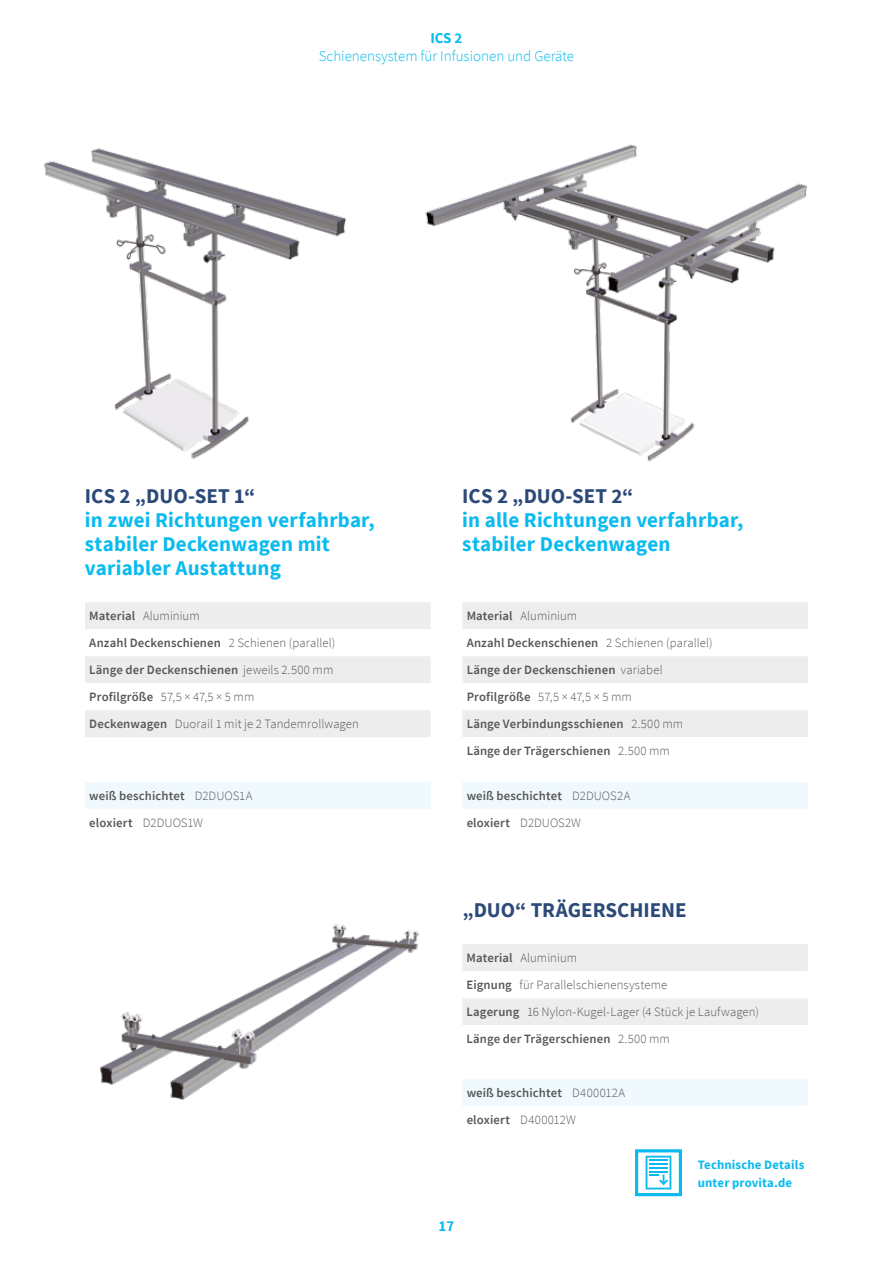
<style>
.page{position:relative;width:893px;height:1263px;background:#fff}
.page>*{position:absolute;margin:0;border:0;box-sizing:border-box;transform-origin:0 0}
.t1{font:700 21px/24px "Source Sans Pro";letter-spacing:.01em;color:#0bbbef}
.t2{font:700 21px "Source Sans Pro";color:#2c4a79}
.t3{font:300 15px "Source Sans Pro";color:#0bbbef}
.t4{font:700 15px "Source Sans Pro";color:#0bbbef}
.t5{font:600 12.75px/27px "Source Sans Pro";letter-spacing:.01em;color:#575756}
.t6{font:300 12.75px/27px "Source Sans Pro";letter-spacing:.005em;color:#575756}
.t7{font:700 12.75px/18px "Source Sans Pro";letter-spacing:.01em;color:#0bbbef}
.s1{font-weight:600}
.s2{font-weight:300}
</style>
<div class="page">
<img style="left:425px;top:144px;width:382px;height:318px">
<img style="left:44px;top:148px;width:303px;height:312px">
<img style="left:100px;top:924px;width:319px;height:176px">
<div style="left:635px;top:1149px;width:47px;height:47px;border:3px solid #0bbbef"></div>
<svg style="left:646px;top:1156px;width:25px;height:33px"></svg>
<div style="left:85px;top:602px;width:346px;height:135px;background:#ededed"></div>
<svg style="left:85px;top:629px;width:346px;height:81px"></svg>
<div style="left:462px;top:602px;width:346px;height:27px;background:#ededed"></div>
<svg style="left:462px;top:656px;width:346px;height:81px;fill:#ededed"></svg>
<div style="left:85px;top:782px;width:346px;height:27px;background:#f0f9fe"></div>
<div style="left:462px;top:782px;width:346px;height:27px;background:#f0f9fe"></div>
<svg style="left:462px;top:944px;width:346px;height:81px"></svg>
<div style="left:462px;top:1079px;width:346px;height:27px;background:#f0f9fe"></div>
<p class="t4" style="left:430px;top:28px;width:34px">ICS 2</p>
<p class="t3" style="left:319px;top:47px;width:257px">Schienensystem für Infusionen und Geräte</p>
<h1 class="t2" style="left:85px;top:482px;width:172px">ICS 2 „DUO-SET 1“</h1>
<h1 class="t1" style="left:85px;top:508px;width:291px">in zwei Richtungen verfahrbar, stabiler Deckenwagen mit variabler Austattung</h1>
<h1 class="t2" style="left:462px;top:482px;width:173px">ICS 2 „DUO-SET 2“</h1>
<h1 class="t1" style="left:462px;top:508px;width:283px">in alle Richtungen verfahrbar, stabiler Deckenwagen</h1>
<p class="t6" style="left:89px;top:602px;width:271px"><span class="s1">Material</span> Aluminium<br><span class="s1">Anzahl Deckenschienen</span> 2 Schienen (parallel)<br><span class="s1">Länge der Deckenschienen</span> jeweils 2.500 mm <span class="s1">Profilgröße</span> 57,5 × 47,5 × 5 mm<br><span class="s1">Deckenwagen</span> Duorail 1 mit je 2 Tandemrollwagen</p>
<p class="t5" style="left:467px;top:602px;width:248px">Material <span class="s2">Aluminium<br></span>Anzahl Deckenschienen <span class="s2">2 Schienen (parallel)<br></span>Länge der Deckenschienen <span class="s2">variabel </span>Profilgröße <span class="s2">57,5 × 47,5 × 5 mm<br></span>Länge Verbindungsschienen <span class="s2">2.500 mm </span>Länge der Trägerschienen <span class="s2">2.500 mm</span></p>
<p class="t5" style="left:89px;top:782px;width:165px">weiß beschichtet <span class="s2">D2DUOS1A </span>eloxiert <span class="s2">D2DUOS1W</span></p>
<p class="t5" style="left:467px;top:782px;width:165px">weiß beschichtet <span class="s2">D2DUOS2A </span>eloxiert <span class="s2">D2DUOS2W</span></p>
<h1 class="t2" style="left:462px;top:896px;width:226px">„DUO“ TRÄGERSCHIENE</h1>
<p class="t6" style="left:467px;top:944px;width:294px"><span class="s1">Material</span> Aluminium<br><span class="s1">Eignung</span> für Parallelschienensysteme<br><span class="s1">Lagerung</span> 16 Nylon-Kugel-Lager (4 Stück je Laufwagen)<br><span class="s1">Länge der Trägerschienen</span> 2.500 mm</p>
<p class="t5" style="left:467px;top:1079px;width:160px">weiß beschichtet <span class="s2">D400012A </span>eloxiert <span class="s2">D400012W</span></p>
<p class="t4" style="left:439px;top:1216px;width:17px">17</p>
<p class="t7" style="left:698px;top:1156px;width:108px">Technische Details unter provita.de</p>
</div>
